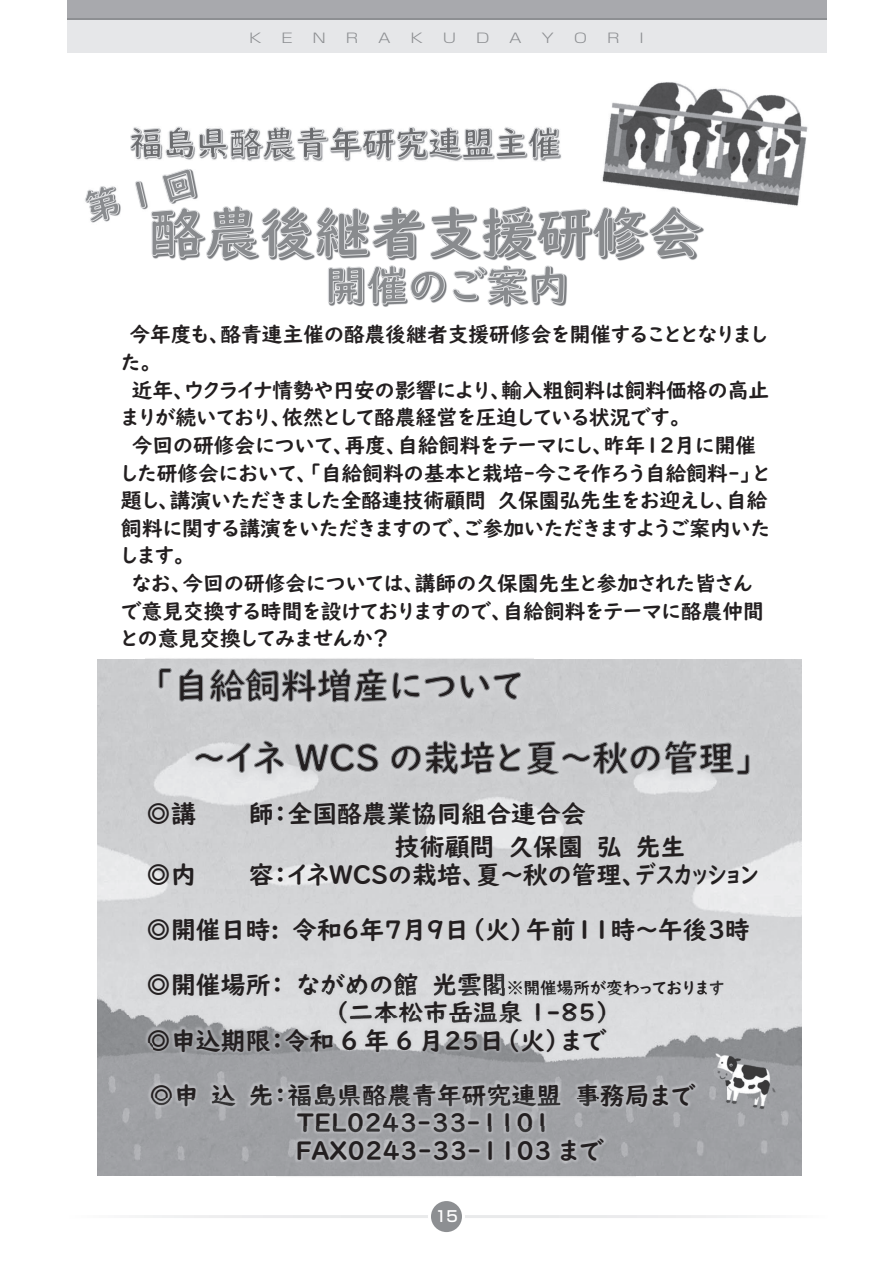
<style>
.page{position:relative;width:893px;height:1263px;background:#fff}
.page>*{position:absolute;margin:0;border:0;box-sizing:border-box;transform-origin:0 0}
.t1{font:24.9px/27.6px "UD Digi Kyokasho NK B";color:#231f20}
.t2{font:20.7px "UD Digi Kyokasho NK B";color:#231f20}
.t3{font:16.65px "UD Digi Kyokasho NK B";color:#231f20}
.t4{font:500 15px "Shin Go Pr 6 N";color:#fff}
.t5{font:300 13.2px "Shin Go Pro";color:#8d8f92;scale:1.25 1}
</style>
<div class="page">
<div style="left:429px;top:1199px;width:34px;height:34px;background:#8d8f92;border-radius:50%"></div>
<div style="left:428px;top:1198px;width:37px;height:37px;border:3px solid #fff;border-radius:50%"></div>
<div style="left:67px;top:0;width:759px;height:52px;background:#e6e7e9"></div>
<div style="left:67px;top:0;width:759px;height:20px;background:#a8a9ad"></div>
<hr style="left:67px;top:18px;width:759px;height:2px;background:#8d8f92">
<img style="left:604px;top:82px;width:204px;height:124px">
<img style="left:706px;top:1049px;width:76px;height:66px">
<div style="left:146px;top:658px;width:388px;height:57px;background:#cbccce"></div>
<svg style="left:158px;top:667px;width:364px;height:36px"></svg>
<svg style="left:194px;top:740px;width:556px;height:35px"></svg>
<div style="left:127px;top:961px;width:399px;height:55px;background:#d7d8da"></div>
<div style="left:494px;top:971px;width:211px;height:41px;background:#d7d8da"></div>
<div style="left:705px;top:961px;width:51px;height:59px;background:#d9dadc"></div>
<img style="left:314px;top:988px;width:329px;height:60px">
<img style="left:102px;top:1016px;width:536px;height:55px">
<img style="left:102px;top:1044px;width:51px;height:27px">
<img style="left:102px;top:1071px;width:625px;height:59px">
<img style="left:102px;top:1099px;width:495px;height:59px">
<img style="left:277px;top:1127px;width:358px;height:50px">
<img style="left:224px;top:154px;width:338px;height:7px">
<svg style="left:130px;top:126px;width:430px;height:33px"></svg>
<img style="left:130px;top:153px;width:93px;height:7px">
<img style="left:329px;top:305px;width:236px;height:2px">
<svg style="left:85px;top:168px;width:616px;height:137px"></svg>
<p class="t5" style="left:249px;top:27px;width:12px">K</p>
<p class="t5" style="left:281px;top:27px;width:11px">E</p>
<p class="t5" style="left:313px;top:27px;width:12px">N</p>
<p class="t5" style="left:346px;top:27px;width:12px">R</p>
<p class="t5" style="left:378px;top:27px;width:12px">A</p>
<p class="t5" style="left:410px;top:27px;width:12px">K</p>
<p class="t5" style="left:443px;top:27px;width:12px">U</p>
<p class="t5" style="left:476px;top:27px;width:12px">D</p>
<p class="t5" style="left:509px;top:27px;width:12px">A</p>
<p class="t5" style="left:542px;top:27px;width:12px">Y</p>
<p class="t5" style="left:574px;top:27px;width:12px">O</p>
<p class="t5" style="left:607px;top:27px;width:12px">R</p>
<p class="t5" style="left:639px;top:27px;width:5px">I</p>
<p class="t2" style="left:129px;top:322px;width:639px">今年度も、酪青連主催の酪農後継者支援研修会を開催することとなりまし</p>
<p class="t2" style="left:121px;top:350px;width:32px">た。</p>
<p class="t2" style="left:132px;top:378px;width:639px">近年、ウクライナ情勢や円安の影響により、輸入粗飼料は飼料価格の高止</p>
<p class="t2" style="left:121px;top:405px;width:561px">まりが続いており、依然として酪農経営を圧迫している状況です。</p>
<p class="t2" style="left:132px;top:433px;width:626px">今回の研修会について、再度、自給飼料をテーマにし、昨年１２月に開催</p>
<p class="t2" style="left:121px;top:460px;width:650px">した研修会において、「自給飼料の基本と栽培-今こそ作ろう自給飼料」- と</p>
<p class="t2" style="left:497px;top:488px;width:272px">久保園弘先生をお迎えし、自給</p>
<p class="t2" style="left:121px;top:488px;width:366px">題し、講演いただきました全酪連技術顧問</p>
<p class="t2" style="left:121px;top:516px;width:650px">飼料に関する講演をいただきますので、ご参加いただきますようご案内いた</p>
<p class="t2" style="left:121px;top:543px;width:66px">します。</p>
<p class="t2" style="left:132px;top:571px;width:622px">なお、今回の研修会については、講師の久保園先生と参加された皆さん</p>
<p class="t2" style="left:121px;top:599px;width:644px">で意見交換する時間を設けておりますので、自給飼料をテーマに酪農仲間</p>
<p class="t2" style="left:121px;top:626px;width:269px">との意見交換してみませんか?</p>
<p class="t1" style="left:146px;top:800px;width:51px">◎講</p>
<p class="t1" style="left:146px;top:861px;width:51px">◎内</p>
<p class="t1" style="left:249px;top:800px;width:339px">師：全国酪農業協同組合連合会</p>
<p class="t1" style="left:249px;top:833px;width:511px;text-indent:146px">技術顧問<br>容：イネＷＣＳの栽培夏、 ～秋の管理、デスカッション</p>
<p class="t1" style="left:636px;top:833px;width:51px">先生</p>
<p class="t1" style="left:508px;top:833px;width:76px">久保園</p>
<p class="t1" style="left:597px;top:833px;width:26px">弘</p>
<p class="t1" style="left:146px;top:916px;width:135px">◎開催日時:</p>
<p class="t1" style="left:292px;top:916px;width:459px">令和６年７月９日（火）午前１１時～午後３時</p>
<p class="t1" style="left:297px;top:971px;width:123px">ながめの館</p>
<p class="t1" style="left:146px;top:971px;width:140px">◎開催場所：</p>
<p class="t1" style="left:146px;top:999px;width:467px;text-align:right">（二本松市岳温泉 1-85(<br>◎申込期限：令和 6 年 6 月２５日（火）まで</p>
<p class="t1" style="left:575px;top:1082px;width:122px">事務局まで</p>
<p class="t1" style="left:432px;top:971px;width:76px">光雲閣</p>
<p class="t3" style="left:507px;top:978px;width:219px">※開催場所が変わっております</p>
<p class="t1" style="left:249px;top:1082px;width:314px">先：福島県酪農青年研究連盟</p>
<p class="t1" style="left:149px;top:1082px;width:51px">◎申</p>
<p class="t1" style="left:211px;top:1082px;width:26px">込</p>
<p class="t1" style="left:295px;top:1109px;width:310px">TEL0243-33-1101<br>FAX0243-33-1103 まで</p>
<p class="t4" style="left:435px;top:1204px;width:24px">15</p>
</div>
